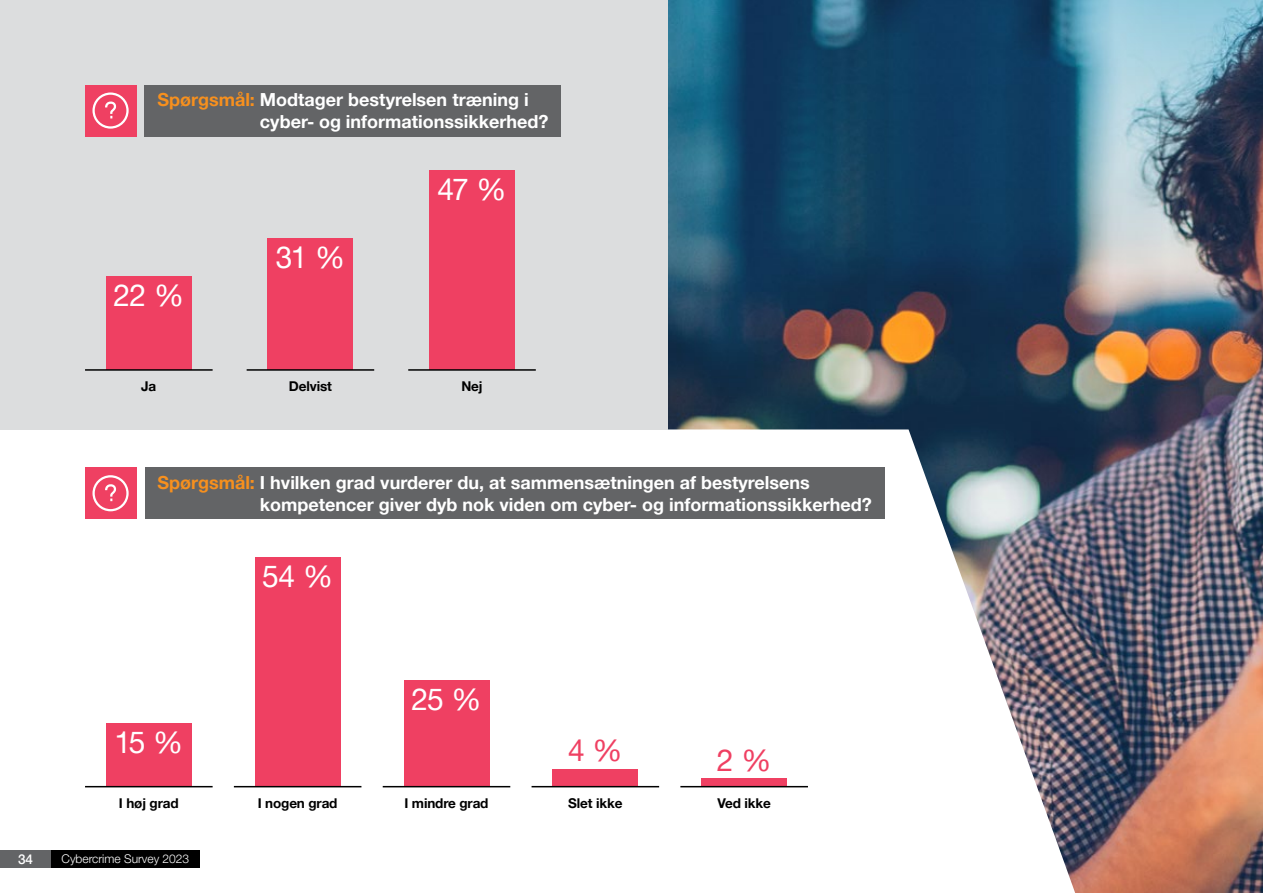
<style>
.page{position:relative;width:1263px;height:893px;background:#fff}
.page>*{position:absolute;margin:0;border:0;box-sizing:border-box;transform-origin:0 0}
.t1{font:30px "Helvetica Neue LT Pro";letter-spacing:-.05em;color:#fff}
.t2{font:30px "Helvetica Neue LT Pro";color:#ef4062}
.t3{font:700 18px/21.6px "Helvetica Neue LT Pro";color:#fff}
.t4{font:700 13.5px "Helvetica Neue LT Pro";letter-spacing:-.01em;color:#000}
.t5{font:500 13.5px "Helvetica Neue LT Pro";color:#fff}
.t6{font:300 12px "Helvetica Neue LT Pro";color:#fff}
.s1{color:#f7901e}
</style>
<div class="page">
<img style="left:668px;top:0;width:595px;height:893px">
<svg style="left:0;top:429px;width:1075px;height:464px"></svg>
<div style="left:0;top:0;width:668px;height:429px;background:#dcddde"></div>
<div style="left:85px;top:85px;width:51px;height:51px;background:#ef4062"></div>
<div style="left:145px;top:85px;width:416px;height:51px;background:#636466"></div>
<svg style="left:92px;top:92px;width:37px;height:37px"></svg>
<div style="left:85px;top:468px;width:51px;height:51px;background:#ef4062"></div>
<div style="left:145px;top:468px;width:739px;height:51px;background:#636466"></div>
<svg style="left:92px;top:475px;width:37px;height:36px"></svg>
<div style="left:106px;top:276px;width:85px;height:94px;background:#ef4062"></div>
<hr style="left:85px;top:369px;width:128px;height:2px;background:#000">
<div style="left:106px;top:723px;width:85px;height:64px;background:#ef4062"></div>
<hr style="left:85px;top:786px;width:128px;height:1px;background:#000">
<div style="left:268px;top:238px;width:85px;height:132px;background:#ef4062"></div>
<hr style="left:247px;top:369px;width:127px;height:2px;background:#000">
<div style="left:255px;top:557px;width:85px;height:230px;background:#ef4062"></div>
<hr style="left:234px;top:786px;width:127px;height:1px;background:#000">
<div style="left:429px;top:170px;width:85px;height:200px;background:#ef4062"></div>
<hr style="left:408px;top:369px;width:128px;height:2px;background:#000">
<div style="left:404px;top:680px;width:85px;height:107px;background:#ef4062"></div>
<hr style="left:383px;top:786px;width:127px;height:1px;background:#000">
<div style="left:553px;top:770px;width:85px;height:17px;background:#ef4062"></div>
<hr style="left:531px;top:786px;width:128px;height:1px;background:#000">
<div style="left:702px;top:778px;width:85px;height:9px;background:#ef4062"></div>
<hr style="left:680px;top:786px;width:128px;height:1px;background:#000">
<div style="left:0;top:850px;width:51px;height:17px;background:#636466"></div>
<div style="left:51px;top:850px;width:149px;height:17px;background:#000"></div>
<p class="t3" style="left:260px;top:89px;width:290px;text-indent:-103px"><span class="s1">Spørgsmål:</span> Modtager bestyrelsen træning i cyber- og informationssikkerhed?</p>
<h1 class="t1" style="left:114px;top:277px;width:72px">22 %</h1>
<p class="t4" style="left:141px;top:378px;width:17px">Ja</p>
<h1 class="t1" style="left:276px;top:239px;width:71px">31 %</h1>
<p class="t4" style="left:289px;top:378px;width:44px">Delvist</p>
<h1 class="t1" style="left:437px;top:171px;width:71px">47 %</h1>
<p class="t4" style="left:461px;top:378px;width:23px">Nej</p>
<p class="t3" style="left:260px;top:471px;width:613px;text-indent:-103px"><span class="s1">Spørgsmål:</span> I hvilken grad vurderer du, at sammensætningen af bestyrelsens kompetencer giver dyb nok viden om cyber- og informationssikkerhed?</p>
<h1 class="t1" style="left:114px;top:724px;width:70px">15 %</h1>
<p class="t4" style="left:119px;top:795px;width:61px">I høj grad</p>
<p class="t5" style="left:18px;top:851px;width:17px">34</p>
<p class="t6" style="left:62px;top:852px;width:129px">Cybercrime Survey 2023</p>
<h1 class="t1" style="left:262px;top:558px;width:72px">54 %</h1>
<p class="t4" style="left:258px;top:795px;width:81px">I nogen grad</p>
<h1 class="t1" style="left:411px;top:681px;width:71px">25 %</h1>
<h1 class="t2" style="left:568px;top:732px;width:56px">4 %</h1>
<p class="t4" style="left:404px;top:795px;width:86px">I mindre grad</p>
<p class="t4" style="left:568px;top:795px;width:56px">Slet ikke</p>
<h1 class="t2" style="left:717px;top:742px;width:56px">2 %</h1>
<p class="t4" style="left:717px;top:795px;width:55px">Ved ikke</p>
</div>
